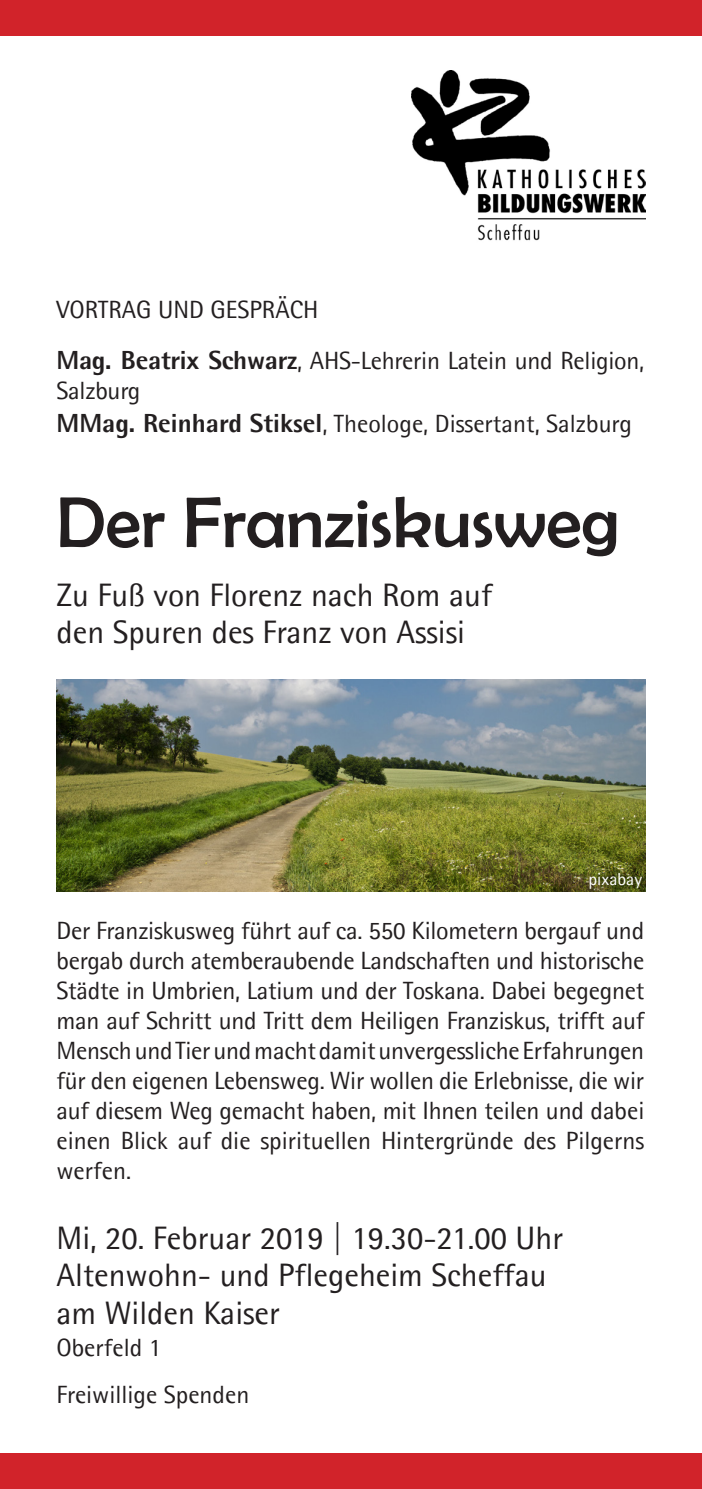
<style>
.page{position:relative;width:702px;height:1489px;background:#fff}
.page>*{position:absolute;margin:0;border:0;box-sizing:border-box;transform-origin:0 0}
.t1{font:72.5px "Berlin Sans FB";color:#231f20}
.t2{font:32.5px/37.5px "Agfa Rotis Semisans";color:#231f20}
.t3{font:25px/30px "Agfa Rotis Semisans";color:#231f20}
.t4{font:17.5px "Agfa Rotis Semisans";color:#fff}
.s1{font-weight:800;font-size:26.25px}
</style>
<div class="page">
<div style="left:0;top:0;width:702px;height:35px;background:#d1232a"></div>
<div style="left:0;top:1453px;width:702px;height:35px;background:#d1232a"></div>
<img style="left:411px;top:71px;width:234px;height:170px">
<img style="left:57px;top:679px;width:588px;height:212px">
<p class="t3" style="left:56px;top:283px;width:589px;line-height:51.2px">VORTRAG UND GESPRÄCH<br><span class="s1">Mag. Beatrix Schwarz</span>, AHS-Lehrerin Latein und Religion,</p>
<p class="t3" style="left:56px;top:374px;width:577px;line-height:32.5px">Salzburg<br><span class="s1">MMag. Reinhard Stiksel</span>, Theologe, Dissertant, Salzburg</p>
<h1 class="t1" style="left:56px;top:482px;width:564px">Der Franziskusweg</h1>
<h2 class="t2" style="left:56px;top:576px;width:437px">Zu Fuß von Florenz nach Rom auf den Spuren des Franz von Assisi</h2>
<p class="t4" style="left:588px;top:868px;width:55px">pixabay</p>
<p class="t3" style="left:56px;top:914px;width:589px;text-align:justify">Der Franziskusweg führt auf ca. 550 Kilometern bergauf und bergab durch atemberaubende Landschaften und historische Städte in Umbrien, Latium und der Toskana. Dabei begegnet man auf Schritt und Tritt dem Heiligen Franziskus, trifft auf Mensch und Tier und macht damit unvergessliche Erfahrungen für den eigenen Lebensweg. Wir wollen die Erlebnisse, die wir auf diesem Weg gemacht haben, mit Ihnen teilen und dabei einen Blick auf die spirituellen Hintergründe des Pilgerns werfen.</p>
<h2 class="t2" style="left:56px;top:1218px;width:508px">Mi, 20. Februar 2019 | 19.30-21.00 Uhr<br>Altenwohn- und Pflegeheim Scheffau am Wilden Kaiser</h2>
<p class="t3" style="left:56px;top:1324px;width:194px;line-height:46.8px">Oberfeld 1<br>Freiwillige Spenden</p>
</div>
